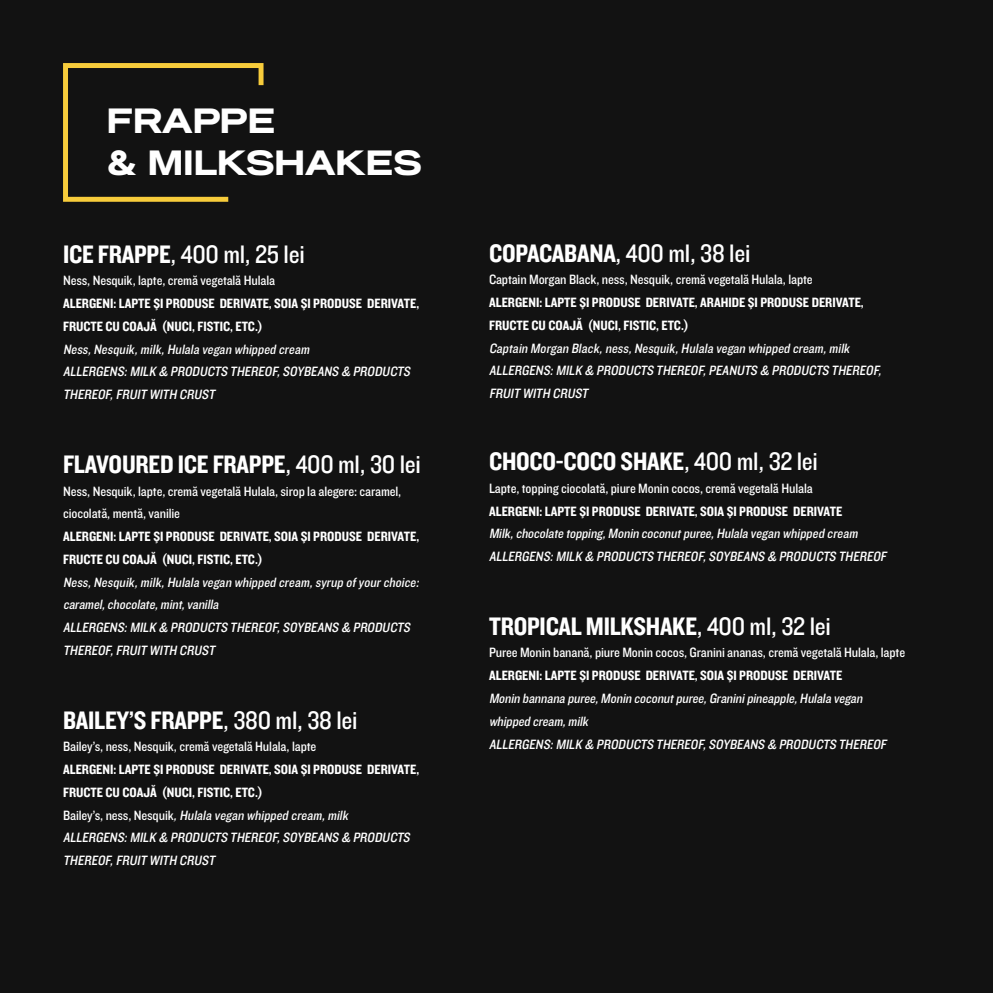
<style>
.page{position:relative;width:993px;height:993px;background:#fff}
.page>*{position:absolute;margin:0;border:0;box-sizing:border-box;transform-origin:0 0}
.t1{font:900 35px/42px "Reservation Wide";color:#fff}
.t2{font:26.25px "Knockout HTF50 Welterweight";letter-spacing:-.01em;color:#fff}
.t3{font:26.25px "Knockout HTF30 Junior Welterwt";letter-spacing:-.01em;color:#fff}
.t4{font:italic 14px/22.8px "Knockout HTF30 Junior Welterwt";color:#fff}
.t5{font:14px/22.8px "Knockout HTF50 Welterweight";color:#fff}
.t6{font:14px/22.8px "Knockout HTF30 Junior Welterwt";letter-spacing:-.01em;color:#fff}
.s1{font-family:"Knockout HTF50 Welterweight"}
.s2{font-family:"Knockout HTF30 Junior Welterwt"}
.s3{font-style:normal}
</style>
<div class="page">
<div style="left:0;top:0;width:992px;height:992px;background:#121212"></div>
<svg style="left:63px;top:63px;width:201px;height:139px"></svg>
<h1 class="t1" style="left:107px;top:101px;width:316px">FRAPPE<br>&amp; MILKSHAKES</h1>
<h2 class="t3" style="left:63px;top:239px;width:243px"><span class="s1">ICE FRAPPE</span>, 400 ml, 25 lei</h2>
<p class="t6" style="left:63px;top:269px;width:213px">Ness, Nesquik, lapte, cremă vegetală Hulala</p>
<p class="t5" style="left:63px;top:292px;width:357px">ALERGENI: LAPTE ȘI PRODUSE DERIVATE, SOIA ȘI PRODUSE DERIVATE,<br>FRUCTE CU COAJĂ (NUCI, FISTIC, ETC.)</p>
<p class="t4" style="left:63px;top:338px;width:351px">Ness,Nesquik,milk,Hulala vegan whipped cream<br>ALLERGENS:MILK &amp; PRODUCTS THEREOF,SOYBEANS &amp; PRODUCTS<br>THEREOF,FRUIT WITH CRUST</p>
<h2 class="t2" style="left:63px;top:450px;width:359px">FLAVOURED ICE FRAPPE<span class="s2">, 400 ml, 30 lei</span></h2>
<p class="t6" style="left:63px;top:479px;width:340px">Ness, Nesquik, lapte, cremă vegetală Hulala, sirop la alegere: caramel, ciocolată, mentă, vanilie</p>
<p class="t5" style="left:63px;top:525px;width:357px">ALERGENI: LAPTE ȘI PRODUSE DERIVATE, SOIA ȘI PRODUSE DERIVATE,<br>FRUCTE CU COAJĂ (NUCI, FISTIC, ETC.)</p>
<p class="t4" style="left:63px;top:570px;width:360px">Ness,Nesquik,milk,Hulala vegan whipped cream,syrup ofyourchoice: caramel,chocolate,mint,vanilla<br>ALLERGENS:MILK &amp; PRODUCTS THEREOF,SOYBEANS &amp; PRODUCTS THEREOF,FRUIT WITH CRUST</p>
<h2 class="t2" style="left:63px;top:705px;width:296px">BAILEY’S FRAPPE<span class="s2">, 380 ml, 38 lei</span></h2>
<p class="t6" style="left:63px;top:735px;width:255px">Bailey’s, ness, Nesquik, cremă vegetală Hulala, lapte</p>
<p class="t5" style="left:63px;top:758px;width:357px">ALERGENI: LAPTE ȘI PRODUSE DERIVATE, SOIA ȘI PRODUSE DERIVATE,<br>FRUCTE CU COAJĂ (NUCI, FISTIC, ETC.)</p>
<p class="t4" style="left:63px;top:803px;width:351px"><span class="s3">B a i l ey’s , n e s s , N e s q u i k</span>,Hulala vegan whipped cream,milk<br>ALLERGENS:MILK &amp; PRODUCTS THEREOF,SOYBEANS &amp; PRODUCTS<br>THEREOF,FRUIT WITH CRUST</p>
<h2 class="t3" style="left:489px;top:238px;width:263px"><span class="s1">COPACABANA</span>, 400 ml, 38 lei</h2>
<p class="t6" style="left:489px;top:268px;width:325px">Captain Morgan Black, ness, Nesquik, cremă vegetală Hulala, lapte</p>
<p class="t5" style="left:489px;top:291px;width:376px">ALERGENI: LAPTE ȘI PRODUSE DERIVATE, ARAHIDE ȘI PRODUSE DERIVATE,<br>FRUCTE CU COAJĂ (NUCI, FISTIC, ETC.)</p>
<p class="t4" style="left:489px;top:337px;width:396px">Captain Morgan Black,ness,Nesquik,Hulala vegan whipped cream,milk<br>ALLERGENS:MILK &amp; PRODUCTS THEREOF,PEANUTS &amp; PRODUCTS THEREOF,<br>FRUIT WITH CRUST</p>
<h2 class="t2" style="left:489px;top:447px;width:330px">CHOCO-COCO SHAKE<span class="s2">, 400 ml, 32 lei</span></h2>
<p class="t6" style="left:489px;top:477px;width:325px">Lapte, topping ciocolată, piure Monin cocos, cremă vegetală Hulala</p>
<p class="t5" style="left:489px;top:499px;width:355px">ALERGENI: LAPTE ȘI PRODUSE DERIVATE, SOIA ȘI PRODUSE DERIVATE</p>
<p class="t4" style="left:489px;top:522px;width:401px">Milk,chocolate topping,Monin coconutpuree,Hulala vegan whipped cream<br>ALLERGENS:MILK &amp; PRODUCTS THEREOF,SOYBEANS &amp; PRODUCTS THEREOF</p>
<h2 class="t2" style="left:489px;top:611px;width:343px">TROPICAL MILKSHAKE<span class="s2">, 400 ml, 32 lei</span></h2>
<p class="t6" style="left:489px;top:641px;width:417px">Puree Monin banană, piure Monin cocos, Granini ananas, cremă vegetală Hulala, lapte</p>
<p class="t5" style="left:489px;top:664px;width:355px">ALERGENI: LAPTE ȘI PRODUSE DERIVATE, SOIA ȘI PRODUSE DERIVATE</p>
<p class="t4" style="left:489px;top:687px;width:401px">Monin bannana puree,Monin coconutpuree,Graninipineapple,Hulala vegan whipped cream,milk<br>ALLERGENS:MILK &amp; PRODUCTS THEREOF,SOYBEANS &amp; PRODUCTS THEREOF</p>
</div>
